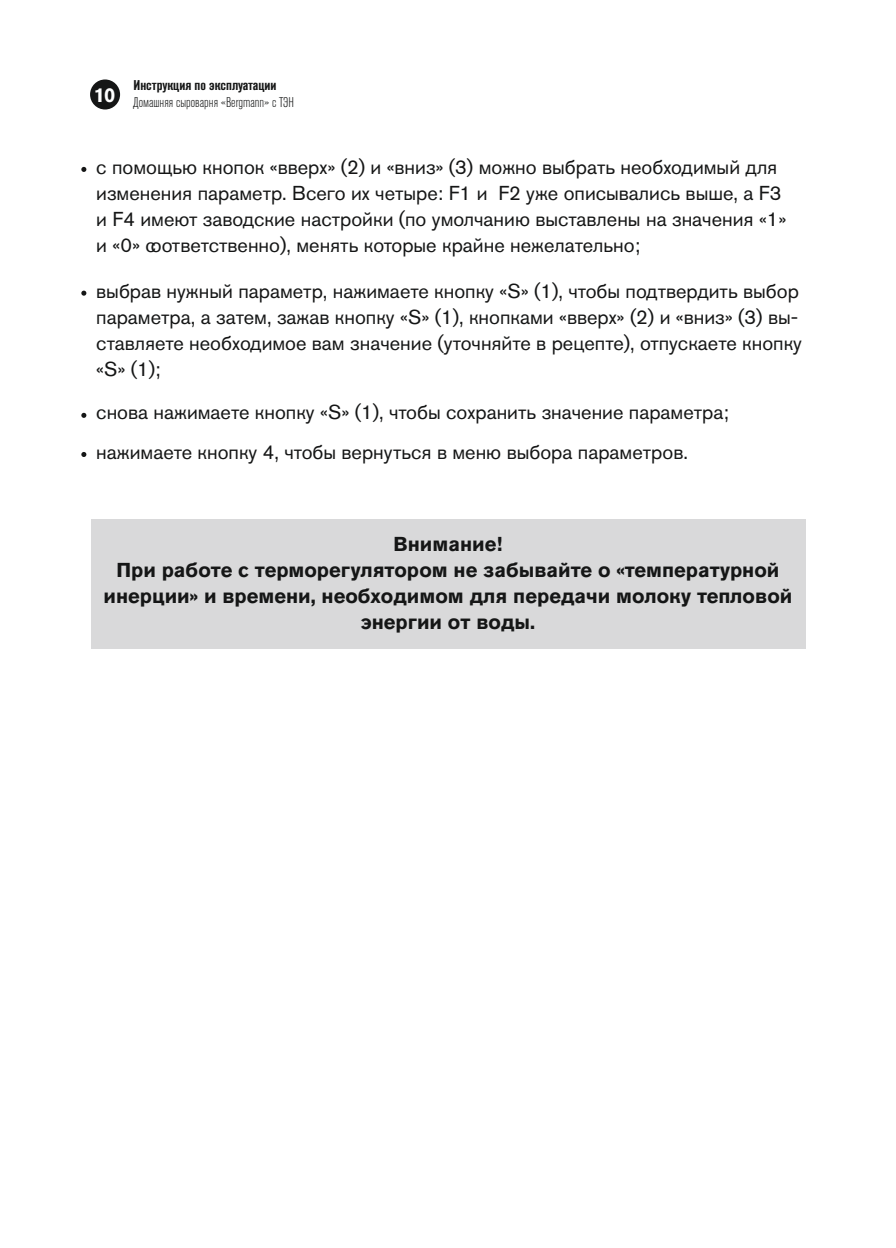
<style>
.page{position:relative;width:896px;height:1248px;background:#fff}
.page>*{position:absolute;margin:0;border:0;box-sizing:border-box;transform-origin:0 0}
.t1{font:20px/26px "Akzidenz Grotesk Pro";color:#151616}
.t2{font:700 20px/26px "Akzidenz Grotesk Pro";color:#151616;text-align:center}
.t3{font:700 20px "Akzidenz Grotesk Pro";color:#fff}
.t4{font:300 condensed 14px "Akzidenz Grotesk Pro";color:#151616}
.t5{font:700 condensed 14px "Akzidenz Grotesk Pro";color:#151616}
</style>
<div class="page">
<div style="left:90px;top:79px;width:30px;height:30px;background:#151616;border-radius:50%"></div>
<svg style="left:81px;top:167px;width:5px;height:5px"></svg>
<svg style="left:81px;top:290px;width:5px;height:5px"></svg>
<svg style="left:81px;top:413px;width:5px;height:5px"></svg>
<svg style="left:81px;top:452px;width:5px;height:5px"></svg>
<div style="left:91px;top:520px;width:714px;height:129px;background:#d9d9da"></div>
<p class="t3" style="left:94px;top:87px;width:23px">10</p>
<p class="t5" style="left:133px;top:80px;width:145px">Инструкция по эксплуатации</p>
<p class="t4" style="left:133px;top:97px;width:162px">Домашняя сыроварня «Bergmann» с ТЭН</p>
<p class="t1" style="left:96px;top:156px;width:691px">с помощью кнопок «вверх» (2) и «вниз» (3) можно выбрать необходимый для изменения параметр. Всего их четыре: F1 и F2 уже описывались выше, а F3 и F4 имеют заводские настройки (по умолчанию выставлены на значения «1» и «0» соответственно), менять которые крайне нежелательно;</p>
<p class="t1" style="left:96px;top:280px;width:707px">выбрав нужный параметр, нажимаете кнопку «S» (1), чтобы подтвердить выбор параметра, а затем, зажав кнопку «S» (1), кнопками «вверх» (2) и «вниз» (3) вы&shy;ставляете необходимое вам значение (уточняйте в рецепте), отпускаете кнопку «S» (1);</p>
<p class="t1" style="left:96px;top:394px;width:634px;line-height:40px">снова нажимаете кнопку «S» (1), чтобы сохранить значение параметра; нажимаете кнопку 4, чтобы вернуться в меню выбора параметров.</p>
<p class="t2" style="left:104px;top:533px;width:690px">Внимание!<br>При работе с терморегулятором не забывайте о «температурной инерции» и времени, необходимом для передачи молоку тепловой энергии от воды.</p>
</div>
